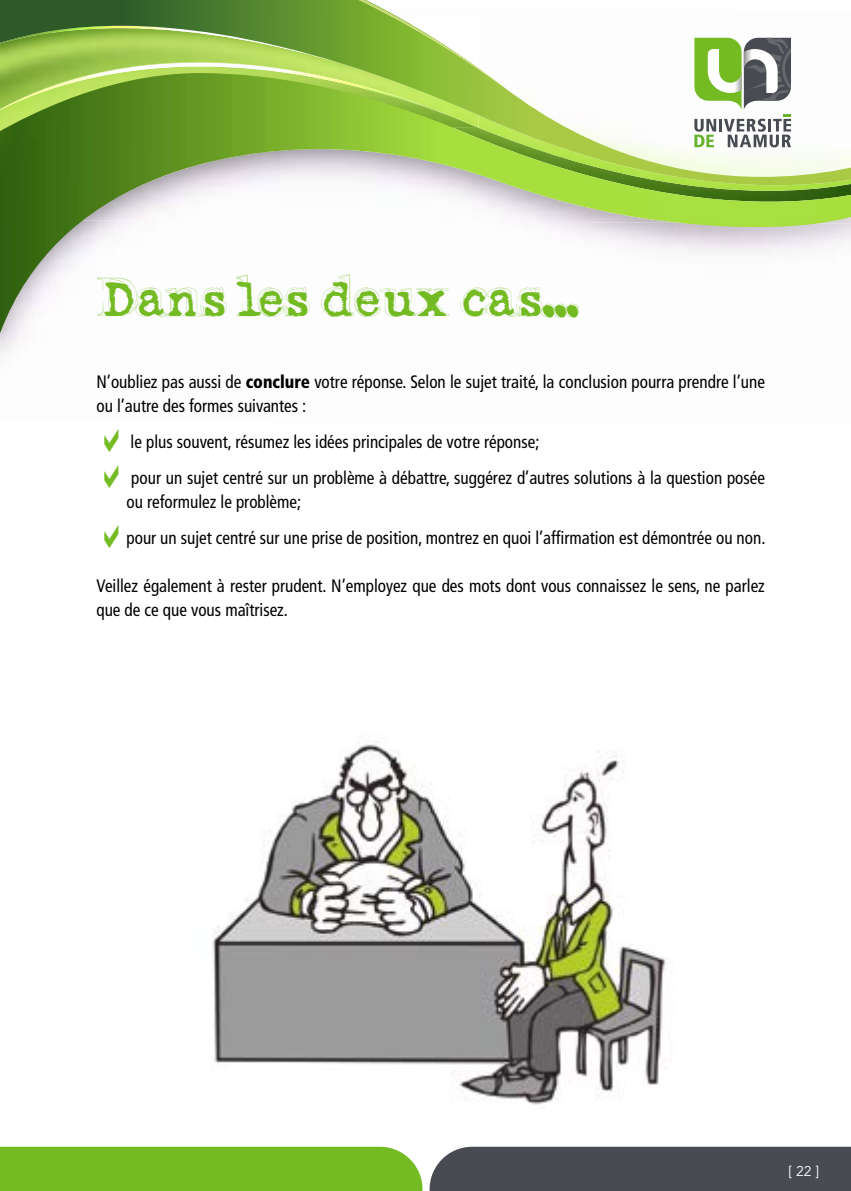
<style>
.page{position:relative;width:851px;height:1191px;background:#fff}
.page>*{position:absolute;margin:0;border:0;box-sizing:border-box;transform-origin:0 0}
.t1{font:48px "Fluoxetine";letter-spacing:-.06em;color:#74bb23}
.t2{font:condensed 18px/24px "Frutiger LT Std";color:#000;scale:.95 1}
.t3{font:14px "Avenir";color:#fff}
.s1{font-weight:900}
</style>
<div class="page">
<img style="left:0;top:191px;width:850px;height:142px">
<img style="left:0;top:185px;width:850px;height:6px">
<svg style="left:0;top:0;width:850px;height:185px"></svg>
<svg style="left:164px;top:0;width:347px;height:93px"></svg>
<div style="left:0;top:1146px;width:422px;height:45px;background:#74bb23"></div>
<div style="left:429px;top:1146px;width:421px;height:45px;background:#494b52"></div>
<svg style="left:694px;top:38px;width:96px;height:109px"></svg>
<img style="left:212px;top:742px;width:456px;height:363px">
<h1 class="t1" style="left:96px;top:265px;width:484px">Dans les deux cas...</h1>
<p class="t2" style="left:96px;top:369px;width:705px">N’oubliez pas aussi de <span class="s1">conclure</span> votre réponse. Selon le sujet traité, la conclusion pourra prendre l’une ou l’autre des formes suivantes :</p>
<p class="t2" style="left:131px;top:423px;width:669px;line-height:36px">le plus souvent, résumez les idées principales de votre réponse;<br>pour un sujet centré sur un problème à débattre, suggérez d’autres solutions à la question posée</p>
<p class="t2" style="left:126px;top:483px;width:674px;line-height:36px">ou reformulez le problème;<br>pour un sujet centré sur une prise de position, montrez en quoi l’affirmation est démontrée ou non.</p>
<p class="t2" style="left:96px;top:573px;width:705px">Veillez également à rester prudent. N’employez que des mots dont vous connaissez le sens, ne parlez que de ce que vous maîtrisez.</p>
<p class="t3" style="left:788px;top:1163px;width:32px">[ 22 ]</p>
</div>
